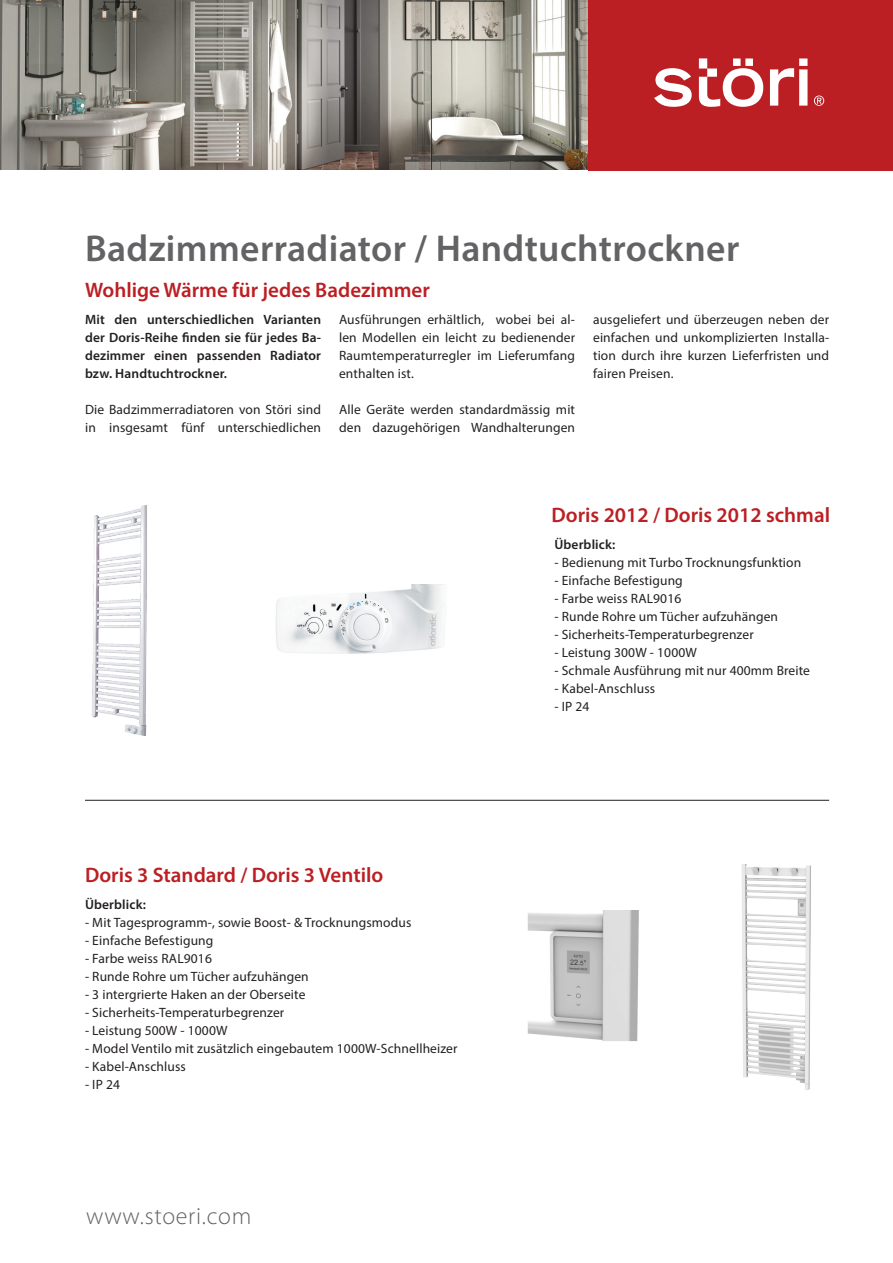
<style>
.page{position:relative;width:893px;height:1263px;background:#fff}
.page>*{position:absolute;margin:0;border:0;box-sizing:border-box;transform-origin:0 0}
.t1{font:600 37.5px "Myriad Pro";letter-spacing:.01em;color:#636366}
.t2{font:300 24px "Myriad Pro";letter-spacing:.03em;color:#636366}
.t3{font:600 21px "Myriad Pro";color:#bb1f23}
.t4{font:13.5px/18px "Myriad Pro";letter-spacing:.01em;color:#231f20}
.t5{font:600 13.5px/18px "Myriad Pro";letter-spacing:.01em;color:#231f20;text-align:justify}
</style>
<div class="page">
<img style="left:0;top:0;width:588px;height:169px">
<img style="left:276px;top:584px;width:170px;height:70px">
<img style="left:741px;top:864px;width:70px;height:226px">
<img style="left:527px;top:910px;width:112px;height:131px">
<img style="left:92px;top:505px;width:55px;height:231px">
<hr style="left:85px;top:800px;width:744px;height:1px;background:#231f20">
<div style="left:588px;top:0;width:305px;height:170px;background:#bb1f23"></div>
<svg style="left:654px;top:68px;width:38px;height:39px"></svg>
<svg style="left:699px;top:58px;width:64px;height:49px"></svg>
<svg style="left:770px;top:58px;width:37px;height:48px"></svg>
<svg style="left:814px;top:96px;width:10px;height:10px"></svg>
<h1 class="t1" style="left:85px;top:225px;width:656px">Badzimmerradiator / Handtuchtrockner</h1>
<h3 class="t3" style="left:85px;top:277px;width:346px">Wohlige Wärme für jedes Badezimmer</h3>
<p class="t5" style="left:85px;top:310px;width:238px">Mit den unterschiedlichen Varianten der Doris-Reihe finden sie für jedes Ba&shy;dezimmer einen passenden Radiator bzw. Handtuchtrockner.</p>
<p class="t4" style="left:85px;top:400px;width:238px">Die Badzimmerradiatoren von Störi sind in insgesamt fünf unterschiedlichen</p>
<p class="t4" style="left:339px;top:310px;width:238px;text-align:justify">Ausführungen erhältlich, wobei bei al&shy;len Modellen ein leicht zu bedienender Raumtemperaturregler im Lieferumfang enthalten ist.</p>
<p class="t4" style="left:339px;top:400px;width:238px">Alle Geräte werden standardmässig mit den dazugehörigen Wandhalterungen</p>
<p class="t4" style="left:593px;top:310px;width:238px;text-align:justify">ausgeliefert und überzeugen neben der einfachen und unkomplizierten Installa&shy;tion durch ihre kurzen Lieferfristen und fairen Preisen.</p>
<h3 class="t3" style="left:551px;top:502px;width:280px">Doris 2012 / Doris 2012 schmal</h3>
<h3 class="t3" style="left:85px;top:862px;width:300px">Doris 3 Standard / Doris 3 Ventilo</h3>
<p class="t5" style="left:85px;top:895px;width:62px">Überblick:</p>
<p class="t4" style="left:85px;top:913px;width:328px">- Mit Tagesprogramm-, sowie Boost- &amp; Trocknungsmodus</p>
<p class="t4" style="left:85px;top:931px;width:130px">- Einfache Befestigung</p>
<p class="t4" style="left:85px;top:949px;width:128px">- Farbe weiss RAL9016</p>
<p class="t4" style="left:85px;top:967px;width:225px">- Runde Rohre um Tücher aufzuhängen</p>
<p class="t4" style="left:85px;top:985px;width:222px">- 3 intergrierte Haken an der Oberseite</p>
<p class="t4" style="left:85px;top:1003px;width:201px">- Sicherheits-Temperaturbegrenzer</p>
<p class="t4" style="left:85px;top:1021px;width:144px">- Leistung 500W - 1000W</p>
<p class="t4" style="left:85px;top:1039px;width:374px">- Model Ventilo mit zusätzlich eingebautem 1000W-Schnellheizer</p>
<p class="t4" style="left:85px;top:1057px;width:102px">- Kabel-Anschluss</p>
<p class="t4" style="left:85px;top:1075px;width:36px">- IP 24</p>
<h2 class="t2" style="left:86px;top:1202px;width:167px">www.stoeri.com</h2>
<p class="t5" style="left:554px;top:535px;width:62px">Überblick:</p>
<p class="t4" style="left:554px;top:553px;width:248px">- Bedienung mit Turbo Trocknungsfunktion</p>
<p class="t4" style="left:554px;top:571px;width:130px">- Einfache Befestigung</p>
<p class="t4" style="left:554px;top:589px;width:128px">- Farbe weiss RAL9016</p>
<p class="t4" style="left:554px;top:607px;width:225px">- Runde Rohre um Tücher aufzuhängen</p>
<p class="t4" style="left:554px;top:625px;width:201px">- Sicherheits-Temperaturbegrenzer</p>
<p class="t4" style="left:554px;top:643px;width:144px">- Leistung 300W - 1000W</p>
<p class="t4" style="left:554px;top:661px;width:257px">- Schmale Ausführung mit nur 400mm Breite</p>
<p class="t4" style="left:554px;top:679px;width:102px">- Kabel-Anschluss</p>
<p class="t4" style="left:554px;top:697px;width:36px">- IP 24</p>
</div>
